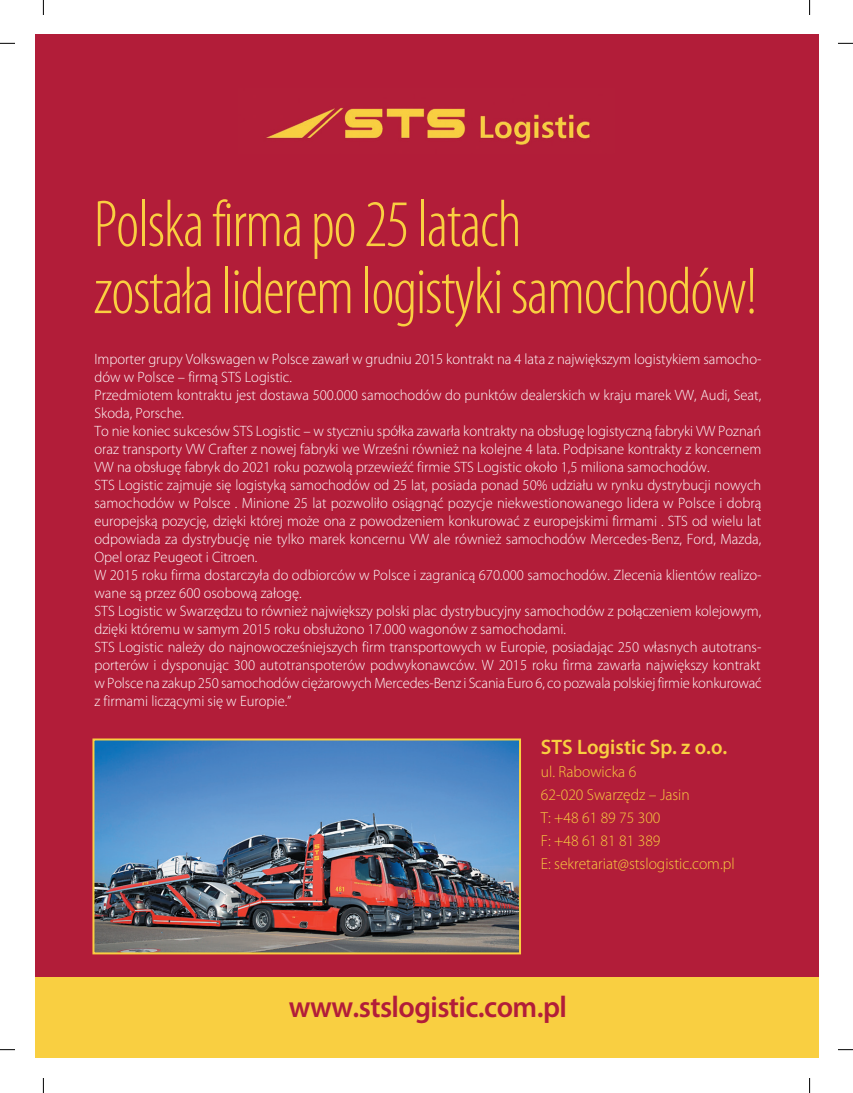
<style>
.page{position:relative;width:853px;height:1093px;background:#fff}
.page>*{position:absolute;margin:0;border:0;box-sizing:border-box;transform-origin:0 0}
.t1{font:300 condensed 67px/67px "Myriad Pro";letter-spacing:-.02em;color:#f9cf41}
.t2{font:600 30px "Myriad Pro";letter-spacing:-.02em;color:#b21d39}
.t3{font:600 21px "Myriad Pro";color:#f9cf41}
.t4{font:300 16px/23px "Myriad Pro";color:#f9cf41}
.t5{font:300 15px/18px "Myriad Pro";color:#fff}
</style>
<div class="page">
<div style="left:35px;top:35px;width:782px;height:1023px;background:#b21d39"></div>
<img style="left:92px;top:738px;width:429px;height:217px">
<img style="left:266px;top:107px;width:324px;height:38px">
<div style="left:35px;top:977px;width:782px;height:81px;background:#f9cf41"></div>
<svg style="left:0;top:43px;width:15px;height:1px"></svg>
<svg style="left:838px;top:43px;width:14px;height:1px"></svg>
<svg style="left:0;top:1049px;width:15px;height:1px"></svg>
<svg style="left:838px;top:1049px;width:14px;height:1px"></svg>
<svg style="left:43px;top:0;width:1px;height:15px"></svg>
<svg style="left:43px;top:1078px;width:1px;height:15px"></svg>
<svg style="left:809px;top:0;width:1px;height:15px"></svg>
<svg style="left:809px;top:1078px;width:1px;height:15px"></svg>
<h1 class="t1" style="left:94px;top:192px;width:665px">Polska firma po 25 latach<br>została liderem logistyki samochodów!</h1>
<p class="t5" style="left:94px;top:349px;width:668px">Importer grupy Volkswagen w Polsce zawarł w grudniu 2015 kontrakt na 4 lata z największym logistykiem samocho&shy;dów w Polsce – firmą STS Logistic.<br>Przedmiotem kontraktu jest dostawa 500.000 samochodów do punktów dealerskich w kraju marek VW, Audi, Seat, Skoda, Porsche.<br>To nie koniec sukcesów STS Logistic – w styczniu spółka zawarła kontrakty na obsługę logistyczną fabryki VW Poznań oraz transporty VW Crafter z nowej fabryki we Wrześni również na kolejne 4 lata. Podpisane kontrakty z koncernem VW na obsługę fabryk do 2021 roku pozwolą przewieźć firmie STS Logistic około 1,5 miliona samochodów.<br>STS Logistic zajmuje się logistyką samochodów od 25 lat, posiada ponad 50% udziału w rynku dystrybucji nowych samochodów w Polsce . Minione 25 lat pozwoliło osiągnąć pozycje niekwestionowanego lidera w Polsce i dobrą europejską pozycję, dzięki której może ona z powodzeniem konkurować z europejskimi firmami . STS od wielu lat odpowiada za dystrybucję nie tylko marek koncernu VW ale również samochodów Mercedes-Benz, Ford, Mazda, Opel oraz Peugeot i Citroen.<br>W 2015 roku firma dostarczyła do odbiorców w Polsce i zagranicą 670.000 samochodów. Zlecenia klientów realizo&shy;wane są przez 600 osobową załogę.<br>STS Logistic w Swarzędzu to również największy polski plac dystrybucyjny samochodów z połączeniem kolejowym, dzięki któremu w samym 2015 roku obsłużono 17.000 wagonów z samochodami.<br>STS Logistic należy do najnowocześniejszych firm transportowych w Europie, posiadając 250 własnych autotrans&shy;porterów i dysponując 300 autotranspoterów podwykonawców. W 2015 roku firma zawarła największy kontrakt w Polsce na zakup 250 samochodów ciężarowych Mercedes-Benz i Scania Euro 6, co pozwala polskiej firmie konkurować z firmami liczącymi się w Europie.”</p>
<h3 class="t3" style="left:540px;top:734px;width:188px">STS Logistic Sp. z o.o.</h3>
<p class="t4" style="left:540px;top:760px;width:195px">ul. Rabowicka 6<br>62-020 Swarzędz – Jasin<br>T: +48 61 89 75 300<br>F: +48 61 81 81 389<br>E: sekretariat@stslogistic.com.pl</p>
<h2 class="t2" style="left:289px;top:987px;width:279px">www.stslogistic.com.pl</h2>
</div>
